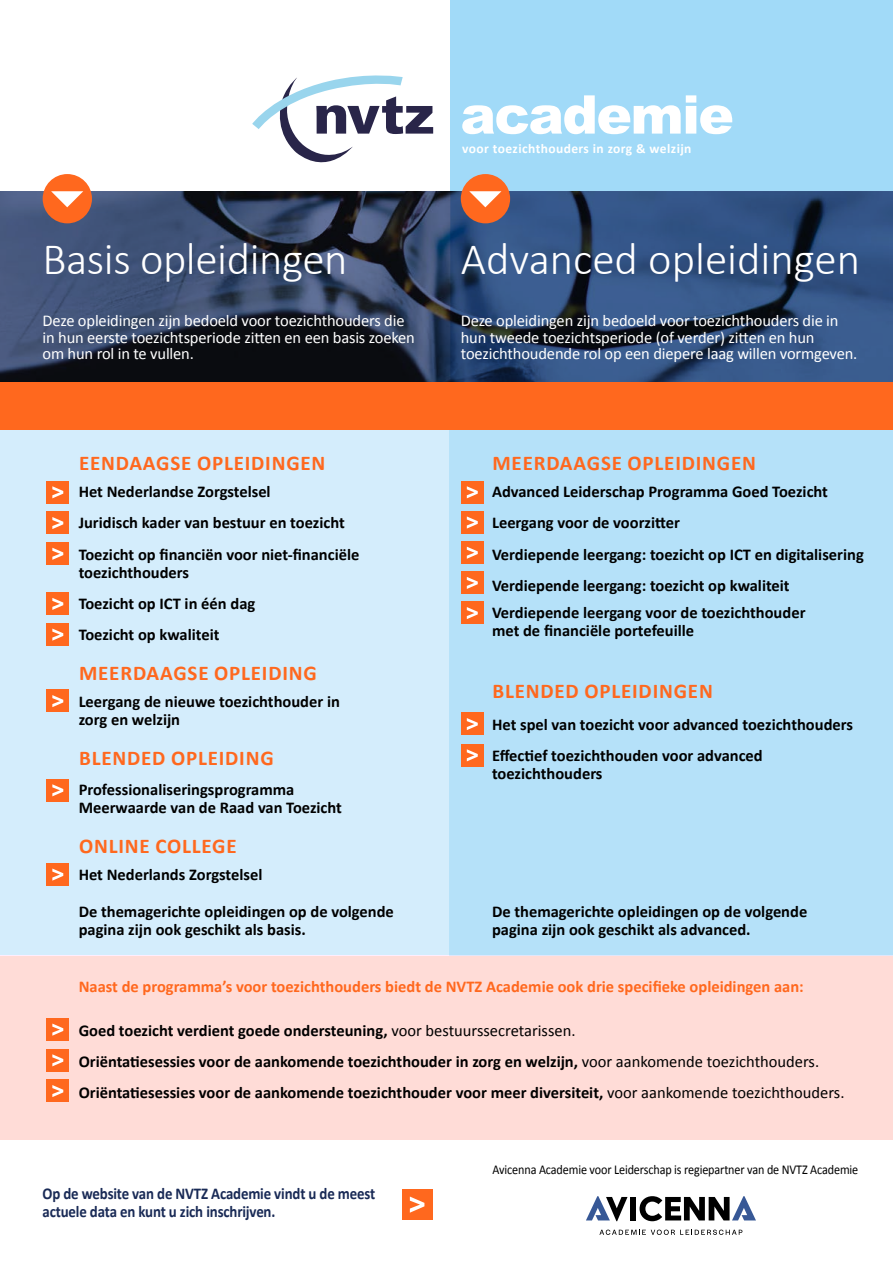
<style>
.page{position:relative;width:893px;height:1263px;background:#fff}
.page>*{position:absolute;margin:0;border:0;box-sizing:border-box;transform-origin:0 0}
.t1{font:300 45px "Calibri";letter-spacing:-.01em;color:#fff}
.t2{font:700 21px "Calibri";letter-spacing:.04em;color:#ff681e}
.t3{font:700 16.5px/31.2px "Calibri";color:#000}
.t4{font:16.5px/16.5px "Calibri";letter-spacing:-.01em;color:#fff}
.t5{font:700 16.5px "Calibri";color:#ff681e}
.t6{font:700 16.5px/18px "Calibri";letter-spacing:-.01em;color:#192a56;scale:.9 1}
.t7{font:13.5px "Calibri";letter-spacing:-.01em;color:#000;scale:.9 1}
.t8{font:700 13.5px "Calibri";letter-spacing:.03em;color:#fff}
.s1{font-weight:400}
</style>
<div class="page">
<div style="left:450px;top:0;width:443px;height:191px;background:#a1daf8"></div>
<svg style="left:252px;top:75px;width:181px;height:88px"></svg>
<svg style="left:462px;top:95px;width:270px;height:39px"></svg>
<div style="left:0;top:955px;width:893px;height:185px;background:#ffdcd7"></div>
<div style="left:0;top:429px;width:893px;height:526px;background:#d4edfc"></div>
<img style="left:0;top:191px;width:450px;height:191px">
<svg style="left:450px;top:191px;width:443px;height:191px;fill:#335587"></svg>
<div style="left:46px;top:480px;width:23px;height:23px;background:#ff681e"></div>
<svg style="left:52px;top:486px;width:11px;height:12px"></svg>
<svg style="left:43px;top:174px;width:49px;height:49px"></svg>
<div style="left:449px;top:430px;width:444px;height:525px;background:#b5e1f9"></div>
<div style="left:0;top:382px;width:893px;height:48px;background:#ff681e"></div>
<svg style="left:461px;top:174px;width:49px;height:49px"></svg>
<div style="left:46px;top:592px;width:23px;height:23px;background:#ff681e"></div>
<svg style="left:52px;top:598px;width:11px;height:12px"></svg>
<div style="left:46px;top:623px;width:23px;height:23px;background:#ff681e"></div>
<svg style="left:52px;top:628px;width:11px;height:13px"></svg>
<div style="left:46px;top:511px;width:23px;height:23px;background:#ff681e"></div>
<svg style="left:52px;top:517px;width:11px;height:12px"></svg>
<div style="left:46px;top:542px;width:23px;height:23px;background:#ff681e"></div>
<svg style="left:52px;top:548px;width:11px;height:12px"></svg>
<div style="left:46px;top:778px;width:23px;height:23px;background:#ff681e"></div>
<svg style="left:52px;top:784px;width:11px;height:12px"></svg>
<div style="left:46px;top:689px;width:23px;height:23px;background:#ff681e"></div>
<svg style="left:52px;top:695px;width:11px;height:12px"></svg>
<div style="left:46px;top:863px;width:23px;height:23px;background:#ff681e"></div>
<svg style="left:52px;top:868px;width:11px;height:13px"></svg>
<div style="left:461px;top:480px;width:23px;height:23px;background:#ff681e"></div>
<svg style="left:467px;top:486px;width:11px;height:12px"></svg>
<div style="left:461px;top:571px;width:23px;height:23px;background:#ff681e"></div>
<svg style="left:467px;top:577px;width:11px;height:12px"></svg>
<div style="left:461px;top:601px;width:23px;height:23px;background:#ff681e"></div>
<svg style="left:467px;top:607px;width:11px;height:12px"></svg>
<div style="left:461px;top:511px;width:23px;height:23px;background:#ff681e"></div>
<svg style="left:467px;top:516px;width:11px;height:13px"></svg>
<div style="left:461px;top:541px;width:23px;height:23px;background:#ff681e"></div>
<svg style="left:467px;top:547px;width:11px;height:12px"></svg>
<div style="left:461px;top:743px;width:23px;height:23px;background:#ff681e"></div>
<svg style="left:467px;top:749px;width:11px;height:12px"></svg>
<div style="left:461px;top:712px;width:23px;height:23px;background:#ff681e"></div>
<svg style="left:467px;top:718px;width:11px;height:12px"></svg>
<svg style="left:586px;top:1196px;width:41px;height:25px"></svg>
<div style="left:630px;top:1197px;width:6px;height:23px;background:#000"></div>
<svg style="left:640px;top:1196px;width:116px;height:25px"></svg>
<svg style="left:599px;top:1229px;width:143px;height:6px"></svg>
<div style="left:402px;top:1189px;width:30px;height:30px;background:#ff681e"></div>
<svg style="left:410px;top:1196px;width:14px;height:17px"></svg>
<div style="left:46px;top:1018px;width:23px;height:23px;background:#ff681e"></div>
<svg style="left:52px;top:1023px;width:11px;height:13px"></svg>
<div style="left:46px;top:1048px;width:23px;height:23px;background:#ff681e"></div>
<svg style="left:52px;top:1054px;width:11px;height:12px"></svg>
<div style="left:46px;top:1079px;width:23px;height:23px;background:#ff681e"></div>
<svg style="left:52px;top:1085px;width:11px;height:12px"></svg>
<h1 class="t1" style="left:43px;top:231px;width:307px">Basis opleidingen</h1>
<p class="t4" style="left:43px;top:313px;width:374px">Deze opleidingen zijn bedoeld voor toezichthouders die in hun eerste toezichtsperiode zitten en een basis zoeken om hun rol in te vullen.</p>
<p class="t2" style="left:79px;top:450px;width:248px">EENDAAGSE OPLEIDINGEN</p>
<p class="t3" style="left:79px;top:476px;width:282px">Het Nederlandse Zorgstelsel<br>Juridisch kader van bestuur en toezicht<br>Toezicht op financiën voor niet-financiële</p>
<p class="t3" style="left:79px;top:556px;width:178px">toezichthouders<br>Toezicht op ICT in één dag<br>Toezicht op kwaliteit</p>
<p class="t2" style="left:79px;top:659px;width:239px">MEERDAAGSE OPLEIDING</p>
<p class="t3" style="left:79px;top:692px;width:263px;line-height:18px">Leergang de nieuwe toezichthouder in zorg en welzijn</p>
<p class="t2" style="left:79px;top:744px;width:196px">BLENDED OPLEIDING</p>
<p class="t3" style="left:79px;top:781px;width:265px;line-height:18px">Professionaliseringsprogramma<br>Meerwaarde van de Raad van Toezicht</p>
<p class="t2" style="left:79px;top:833px;width:159px">ONLINE COLLEGE</p>
<p class="t3" style="left:79px;top:859px;width:185px">Het Nederlands Zorgstelsel</p>
<p class="t8" style="left:462px;top:140px;width:231px">voor toezichthouders in zorg &amp; welzijn</p>
<h1 class="t1" style="left:461px;top:231px;width:401px">Advanced opleidingen</h1>
<p class="t4" style="left:461px;top:313px;width:398px">Deze opleidingen zijn bedoeld voor toezichthouders die in hun tweede toezichtsperiode (of verder) zitten en hun toezichthoudende rol op een diepere laag willen vormgeven.</p>
<p class="t2" style="left:492px;top:450px;width:265px">MEERDAAGSE OPLEIDINGEN</p>
<p class="t3" style="left:492px;top:476px;width:373px">Advanced Leiderschap Programma Goed Toezicht Leergang voor de voorzitter<br>Verdiepende leergang: toezicht op ICT en digitalisering Verdiepende leergang: toezicht op kwaliteit</p>
<p class="t3" style="left:492px;top:603px;width:315px;line-height:18px">Verdiepende leergang voor de toezichthouder met de financiële portefeuille</p>
<p class="t2" style="left:492px;top:678px;width:222px">BLENDED OPLEIDINGEN</p>
<p class="t3" style="left:492px;top:708px;width:362px">Het spel van toezicht voor advanced toezichthouders<br>Effectief toezichthouden voor advanced</p>
<p class="t3" style="left:492px;top:758px;width:112px">toezichthouders</p>
<p class="t3" style="left:79px;top:903px;width:317px;line-height:18px">De themagerichte opleidingen op de volgende pagina zijn ook geschikt als basis.</p>
<p class="t3" style="left:492px;top:903px;width:317px;line-height:18px">De themagerichte opleidingen op de volgende pagina zijn ook geschikt als advanced.</p>
<p class="t5" style="left:79px;top:975px;width:727px">Naast de programma’s voor toezichthouders biedt de NVTZ Academie ook drie specifieke opleidingen aan:</p>
<p class="t3" style="left:79px;top:1014px;width:767px">Goed toezicht verdient goede ondersteuning, <span class="s1">voor bestuurssecretarissen.<br></span>Oriëntatiesessies voor de aankomende toezichthouder in zorg en welzijn, <span class="s1">voor aankomende toezichthouders.<br></span>Oriëntatiesessies voor de aankomende toezichthouder voor meer diversiteit, <span class="s1">voor aankomende toezichthouders.</span></p>
<p class="t6" style="left:43px;top:1185px;width:371px">Op de website van de NVTZ Academie vindt u de meest actuele data en kunt u zich inschrijven.</p>
<p class="t7" style="left:493px;top:1160px;width:408px">Avicenna Academie voor Leiderschap is regiepartner van de NVTZ Academie</p>
</div>
